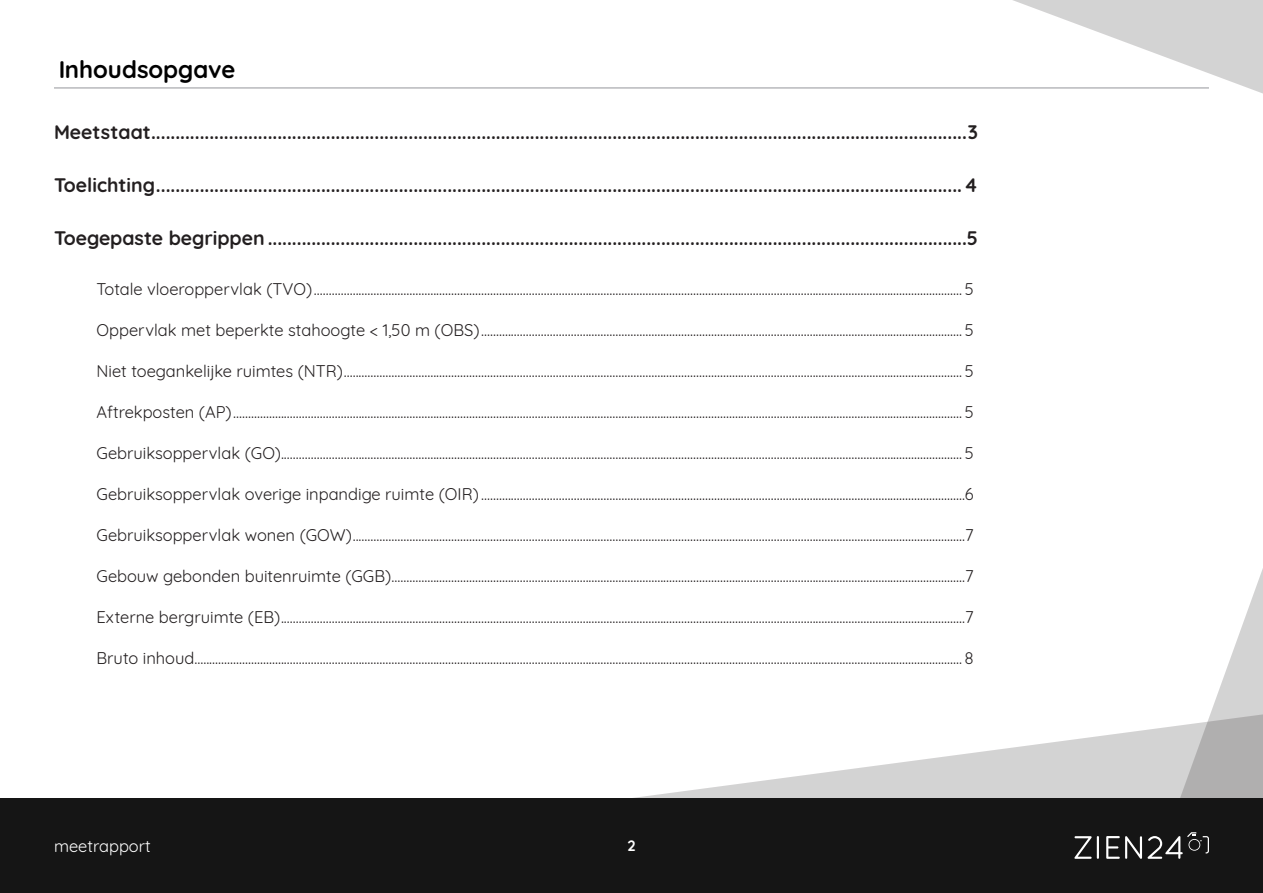
<style>
.page{position:relative;width:1263px;height:893px;background:#fff}
.page>*{position:absolute;margin:0;border:0;box-sizing:border-box;transform-origin:0 0}
.t1{font:700 24px "Quicksand";color:#000}
.t2{font:700 19.5px "Quicksand";color:#231f20}
.t3{font:16.5px "Quicksand";color:#231f20}
.t4{font:16.5px "Quicksand";color:#fff}
.t5{font:700 15px "Quicksand";color:#fff}
</style>
<div class="page">
<div style="left:0;top:798px;width:1263px;height:95px;background:#151515"></div>
<svg style="left:1074px;top:836px;width:18px;height:23px"></svg>
<hr style="left:1097px;top:836px;width:2px;height:23px;background:#fff">
<svg style="left:1106px;top:832px;width:103px;height:27px"></svg>
<svg style="left:634px;top:725px;width:546px;height:73px"></svg>
<svg style="left:1180px;top:568px;width:83px;height:230px"></svg>
<svg style="left:1013px;top:0;width:250px;height:94px"></svg>
<hr style="left:54px;top:87px;width:1155px;height:2px;background:#b8b9bc">
<h1 class="t1" style="left:58px;top:50px;width:179px">Inhoudsopgave</h1>
<p class="t2" style="left:54px;top:116px;width:925px">Meetstaat........................................................................................................................................................................3</p>
<p class="t2" style="left:54px;top:169px;width:925px">Toelichting......................................................................................................................................................................4</p>
<p class="t2" style="left:54px;top:222px;width:925px">Toegepaste begrippen ................................................................................................................................................5</p>
<p class="t3" style="left:97px;top:276px;width:879px">Totale vloeroppervlak (TVO)......................................................................................................................................................................................................................... 5</p>
<p class="t3" style="left:97px;top:317px;width:879px">Oppervlak met beperkte stahoogte &lt; 1,50 m (OBS)................................................................................................................................................................. 5</p>
<p class="t3" style="left:97px;top:358px;width:879px">Niet toegankelijke ruimtes (NTR)............................................................................................................................................................................................................... 5</p>
<p class="t3" style="left:97px;top:399px;width:879px">Aftrekposten (AP).................................................................................................................................................................................................................................................... 5</p>
<p class="t3" style="left:97px;top:440px;width:879px">Gebruiksoppervlak (GO).................................................................................................................................................................................................................................... 5</p>
<p class="t3" style="left:97px;top:481px;width:879px">Gebruiksoppervlak overige inpandige ruimte (OIR)..................................................................................................................................................................6</p>
<p class="t3" style="left:97px;top:522px;width:879px">Gebruiksoppervlak wonen (GOW).............................................................................................................................................................................................................7</p>
<p class="t3" style="left:97px;top:563px;width:879px">Gebouw gebonden buitenruimte (GGB)................................................................................................................................................................................................7</p>
<p class="t3" style="left:97px;top:604px;width:879px">Externe bergruimte (EB).....................................................................................................................................................................................................................................7</p>
<p class="t3" style="left:97px;top:645px;width:879px">Bruto inhoud................................................................................................................................................................................................................................................................. 8</p>
<p class="t4" style="left:54px;top:833px;width:98px">meetrapport</p>
<p class="t5" style="left:627px;top:833px;width:10px">2</p>
</div>
